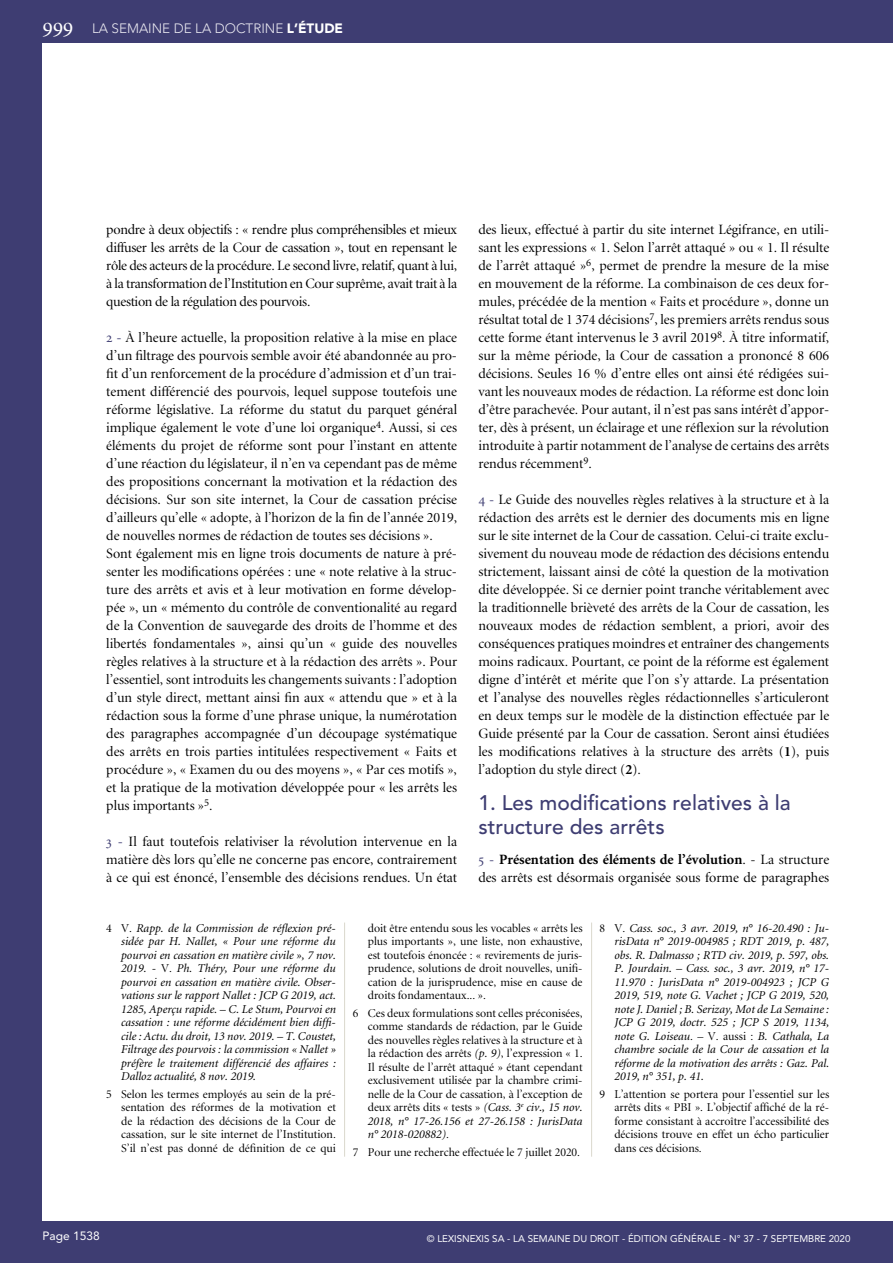
<style>
.page{position:relative;width:893px;height:1263px;background:#fff}
.page>*{position:absolute;margin:0;border:0;box-sizing:border-box;transform-origin:0 0}
.t1{font:500 21px/24px "Avenir";color:#3e3d72}
.t2{font:14.25px/18px "Minion Display";color:#000;text-align:justify}
.t3{font:700 14.25px "Minion";color:#000}
.t4{font:300 13.5px "Avenir";color:#e9e8f0}
.t5{font:12px/13.5px "Minion Display";color:#000;text-align:justify}
.t6{font:italic 12px/13.5px "Minion";color:#000;text-align:justify}
.t7{font:12px "Avenir";color:#fff}
.t8{font:9.75px "Avenir";color:#fff}
.s1{font-family:"Minion Regular SC";font-weight:400;font-size:22.5px;color:#fff}
.s2{font-weight:900;color:#fff}
.s3{font-family:"Minion Regular SC";color:#3e3d72}
.s4{font-family:"Minion Display";font-style:normal}
.s5{font-family:"Minion";font-weight:700}
.s6{font-family:"Minion Regular SC";font-weight:400;color:#3e3d72}
.s7{font-family:"Minion Display";font-weight:400}
.s8{font-family:"Minion";font-style:italic}
</style>
<div class="page">
<div style="left:0;top:0;width:41px;height:1263px;background:#3e3d72"></div>
<div style="left:0;top:0;width:893px;height:43px;background:#3e3d72"></div>
<div style="left:0;top:1221px;width:893px;height:42px;background:#3e3d72"></div>
<hr style="left:344px;top:922px;width:1px;height:235px;background:#dad8cd">
<hr style="left:591px;top:922px;width:1px;height:235px;background:#dad8cd">
<p class="t4" style="left:43px;top:20px;width:302px"><span class="s1">999</span> LA SEMAINE DE LA DOCTRINE <span class="s2">L’ÉTUDE</span></p>
<p class="t2" style="left:106px;top:221px;width:352px">pondre à deux objectifs : « rendre plus compréhensibles et mieux diffuser les arrêts de la Cour de cassation », tout en repensant le rôle des acteurs de la procédure. Le second livre, relatif, quant à lui, à la transformation de l’Institution en Cour suprême, avait trait à la question de la régulation des pourvois.</p>
<p class="t2" style="left:106px;top:329px;width:352px;text-align:left"><span class="s3">2 -</span> À l’heure actuelle, la proposition relative à la mise en place d’un filtrage des pourvois semble avoir été abandonnée au pro&shy;fit d’un renforcement de la procédure d’admission et d’un trai&shy;tement différencié des pourvois, lequel suppose toutefois une réforme législative. La réforme du statut du parquet général implique également le vote d’une loi organique<sup>4</sup>. Aussi, si ces éléments du projet de réforme sont pour l’instant en attente d’une réaction du législateur, il n’en va cependant pas de même des propositions concernant la motivation et la rédaction des décisions. Sur son site internet, la Cour de cassation précise d’ailleurs qu’elle « adopte, à l’horizon de la fin de l’année 2019, de nouvelles normes de rédaction de toutes ses décisions ».<br>Sont également mis en ligne trois documents de nature à pré&shy;senter les modifications opérées : une « note relative à la struc&shy;ture des arrêts et avis et à leur motivation en forme dévelop&shy;pée », un « mémento du contrôle de conventionalité au regard de la Convention de sauvegarde des droits de l’homme et des libertés fondamentales », ainsi qu’un « guide des nouvelles règles relatives à la structure et à la rédaction des arrêts ». Pour l’essentiel, sont introduits les changements suivants : l’adoption d’un style direct, mettant ainsi fin aux « attendu que » et à la rédaction sous la forme d’une phrase unique, la numérotation des paragraphes accompagnée d’un découpage systématique des arrêts en trois parties intitulées respectivement « Faits et procédure », « Examen du ou des moyens », « Par ces motifs », et la pratique de la motivation développée pour « les arrêts les plus importants »<sup>5</sup>.</p>
<p class="t2" style="left:106px;top:833px;width:352px"><span class="s3">3 -</span> Il faut toutefois relativiser la révolution intervenue en la matière dès lors qu’elle ne concerne pas encore, contrairement à ce qui est énoncé, l’ensemble des décisions rendues. Un état</p>
<p class="t6" style="left:121px;top:921px;width:216px;text-indent:-15px"><span class="s4">4 V.</span> Rapp. de la Commission de réflexion pré&shy;sidée par H. Nallet, « Pour une réforme du pourvoi en cassation en matière civile », 7 nov.<br>2019. - <span class="s4">V.</span> Ph. Théry, Pour une réforme du pourvoi en cassation en matière civile. Obser&shy;vations sur le rapport Nallet : JCP G 2019, act.<br>1285, Aperçu rapide. – C. Le Stum, Pourvoi en cassation : une réforme décidément bien diffi&shy;cile : Actu. du droit, 13 nov. 2019. – T. Coustet, Filtrage des pourvois : la commission « Nallet » préfère le traitement différencié des affaires :<br>Dalloz actualité, 8 nov. 2019.</p>
<p class="t5" style="left:121px;top:1088px;width:216px;text-indent:-15px">5 Selon les termes employés au sein de la pré&shy;sentation des réformes de la motivation et de la rédaction des décisions de la Cour de cassation, sur le site internet de l’Institution.<br>S’il n’est pas donné de définition de ce qui</p>
<p class="t2" style="left:478px;top:221px;width:352px">des lieux, effectué à partir du site internet Légifrance, en utili&shy;sant les expressions « 1. Selon l’arrêt attaqué » ou « 1. Il résulte de l’arrêt attaqué »<sup>6</sup>, permet de prendre la mesure de la mise en mouvement de la réforme. La combinaison de ces deux for&shy;mules, précédée de la mention « Faits et procédure », donne un résultat total de 1 374 décisions<sup>7</sup>, les premiers arrêts rendus sous cette forme étant intervenus le 3 avril 2019<sup>8</sup>. À titre informatif, sur la même période, la Cour de cassation a prononcé 8 606 décisions. Seules 16 % d’entre elles ont ainsi été rédigées sui&shy;vant les nouveaux modes de rédaction. La réforme est donc loin d’être parachevée. Pour autant, il n’est pas sans intérêt d’appor&shy;ter, dès à présent, un éclairage et une réflexion sur la révolution introduite à partir notamment de l’analyse de certains des arrêts rendus récemment<sup>9</sup>.</p>
<p class="t2" style="left:478px;top:491px;width:352px"><span class="s3">4 -</span> Le Guide des nouvelles règles relatives à la structure et à la rédaction des arrêts est le dernier des documents mis en ligne sur le site internet de la Cour de cassation. Celui-ci traite exclu&shy;sivement du nouveau mode de rédaction des décisions entendu strictement, laissant ainsi de côté la question de la motivation dite développée. Si ce dernier point tranche véritablement avec la traditionnelle brièveté des arrêts de la Cour de cassation, les nouveaux modes de rédaction semblent, a priori, avoir des conséquences pratiques moindres et entraîner des changements moins radicaux. Pourtant, ce point de la réforme est également digne d’intérêt et mérite que l’on s’y attarde. La présentation et l’analyse des nouvelles règles rédactionnelles s’articuleront en deux temps sur le modèle de la distinction effectuée par le Guide présenté par la Cour de cassation. Seront ainsi étudiées les modifications relatives à la structure des arrêts (<span class="s5">1</span>), puis l’adoption du style direct (<span class="s5">2</span>).</p>
<h1 class="t1" style="left:478px;top:791px;width:314px">1. Les modifications relatives à la structure des arrêts</h1>
<p class="t3" style="left:478px;top:852px;width:352px"><span class="s6">5 -</span> Présentation des éléments de l’évolution<span class="s7">. - La structure</span></p>
<p class="t2" style="left:478px;top:869px;width:352px">des arrêts est désormais organisée sous forme de paragraphes</p>
<p class="t5" style="left:368px;top:921px;width:216px">doit être entendu sous les vocables « arrêts les plus importants », une liste, non exhaustive, est toutefois énoncée : « revirements de juris&shy;prudence, solutions de droit nouvelles, unifi&shy;cation de la jurisprudence, mise en cause de droits fondamentaux... ».</p>
<p class="t5" style="left:368px;top:1007px;width:216px;text-indent:-15px">6 Ces deux formulations sont celles préconisées, comme standards de rédaction, par le Guide des nouvelles règles relatives à la structure et à la rédaction des arrêts <span class="s8">(p. 9)</span>, l’expression « 1.<br>Il résulte de l’arrêt attaqué » étant cependant exclusivement utilisée par la chambre crimi&shy;nelle de la Cour de cassation, à l’exception de deux arrêts dits « tests » <span class="s8">(Cass. 3</span><sup>e</sup> <span class="s8">civ., 15 nov.</span></p>
<p class="t6" style="left:368px;top:1115px;width:216px">2018, n° 17-26.156 et 27-26.158 : JurisData n° 2018-020882)<span class="s4">.</span></p>
<p class="t5" style="left:353px;top:1146px;width:229px">7 Pour une recherche effectuée le 7 juillet 2020.</p>
<p class="t6" style="left:614px;top:921px;width:216px;text-indent:-15px"><span class="s4">8 V.</span> Cass. soc., 3 avr. 2019, n° 16-20.490 : Ju&shy;risData n° 2019-004985 ; RDT 2019, p. 487, obs. R. Dalmasso ; RTD civ. 2019, p. 597, obs.<br>P. Jourdain. – Cass. soc., 3 avr. 2019, n° 17- 11.970 : JurisData n° 2019-004923 ; JCP G 2019, 519, note G. Vachet ; JCP G 2019, 520, note J. Daniel ; B. Serizay, Mot de La Semaine :<br>JCP G 2019, doctr. 525 ; JCP S 2019, 1134, note G. Loiseau<span class="s4">. – V. aussi :</span> B. Cathala, La chambre sociale de la Cour de cassation et la réforme de la motivation des arrêts : Gaz. Pal.<br>2019, n° 351, p. 41.</p>
<p class="t5" style="left:614px;top:1088px;width:216px;text-indent:-15px">9 L’attention se portera pour l’essentiel sur les arrêts dits « PBI ». L’objectif affiché de la ré&shy;forme consistant à accroître l’accessibilité des décisions trouve en effet un écho particulier dans ces décisions.</p>
<p class="t7" style="left:43px;top:1229px;width:59px">Page 1538</p>
<p class="t8" style="left:427px;top:1233px;width:425px">© LEXISNEXIS SA - LA SEMAINE DU DROIT - ÉDITION GÉNÉRALE - N° 37 - 7 SEPTEMBRE 2020</p>
</div>
